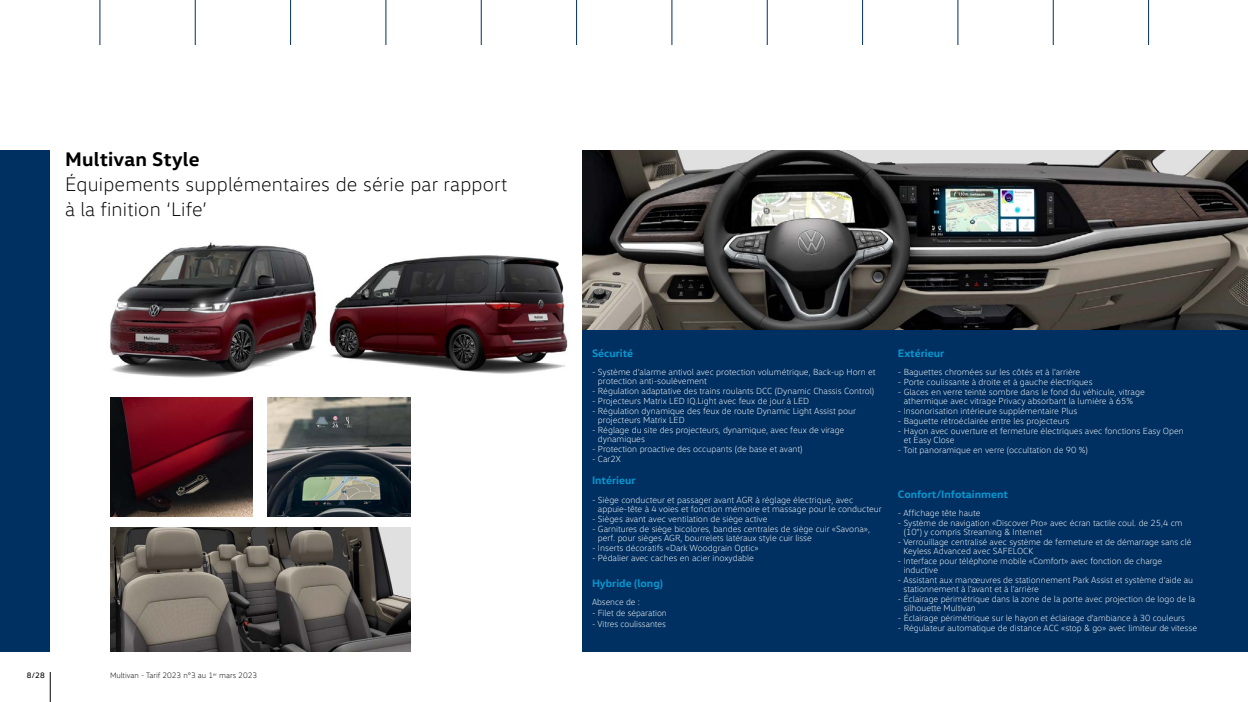
<style>
.page{position:relative;width:1248px;height:702px;background:#fff}
.page>*{position:absolute;margin:0;border:0;box-sizing:border-box;transform-origin:0 0}
.t1{font:300 20px/25px "VW Head";letter-spacing:.01em;color:#000}
.t2{font:700 20px "VW Head";letter-spacing:.01em;color:#000}
.t3{font:700 11px "VW Head";color:#0798d1}
.t4{font:300 9px/9px "VW Head";color:#fff}
.t5{font:300 8px "VW Head";color:#000}
.t6{font:8px "VW Head";color:#000}
</style>
<div class="page">
<hr style="left:50px;top:672px;width:1px;height:30px;background:#000">
<div style="left:0;top:150px;width:50px;height:502px;background:#003061"></div>
<img style="left:110px;top:242px;width:207px;height:136px">
<img style="left:329px;top:255px;width:239px;height:119px">
<div style="left:583px;top:150px;width:665px;height:502px;background:#003061"></div>
<img style="left:583px;top:150px;width:665px;height:180px">
<img style="left:268px;top:397px;width:142px;height:120px">
<img style="left:110px;top:397px;width:143px;height:120px">
<img style="left:110px;top:527px;width:300px;height:125px">
<hr style="left:100px;top:0;width:1px;height:45px;background:#003061">
<hr style="left:195px;top:0;width:1px;height:45px;background:#003061">
<hr style="left:290px;top:0;width:1px;height:45px;background:#003061">
<hr style="left:386px;top:0;width:1px;height:45px;background:#003061">
<hr style="left:481px;top:0;width:1px;height:45px;background:#003061">
<hr style="left:576px;top:0;width:1px;height:45px;background:#003061">
<hr style="left:672px;top:0;width:1px;height:45px;background:#003061">
<hr style="left:767px;top:0;width:1px;height:45px;background:#003061">
<hr style="left:958px;top:0;width:1px;height:45px;background:#003061">
<hr style="left:862px;top:0;width:1px;height:45px;background:#003061">
<hr style="left:1053px;top:0;width:1px;height:45px;background:#003061">
<hr style="left:1148px;top:0;width:1px;height:45px;background:#003061">
<h1 class="t2" style="left:65px;top:146px;width:136px">Multivan Style</h1>
<h1 class="t1" style="left:65px;top:171px;width:444px">Équipements supplémentaires de série par rapport à la finition ‘Life’</h1>
<p class="t6" style="left:27px;top:671px;width:20px">8/28</p>
<p class="t5" style="left:110px;top:671px;width:149px">Multivan - Tarif 2023 n°3 au 1<sup>er</sup> mars 2023</p>
<p class="t3" style="left:592px;top:346px;width:43px">Sécurité</p>
<p class="t4" style="left:598px;top:367px;width:279px;text-indent:-6px">- Système d’alarme antivol avec protection volumétrique, Back-up Horn et protection anti-soulèvement</p>
<p class="t4" style="left:592px;top:386px;width:284px">- Régulation adaptative des trains roulants DCC (Dynamic Chassis Control)</p>
<p class="t4" style="left:592px;top:396px;width:219px">- Projecteurs Matrix LED IQ.Light avec feux de jour à LED</p>
<p class="t4" style="left:598px;top:406px;width:260px;text-indent:-6px">- Régulation dynamique des feux de route Dynamic Light Assist pour projecteurs Matrix LED</p>
<p class="t4" style="left:598px;top:425px;width:248px;text-indent:-6px">- Réglage du site des projecteurs, dynamique, avec feux de virage dynamiques</p>
<p class="t4" style="left:592px;top:444px;width:212px">- Protection proactive des occupants (de base et avant)</p>
<p class="t4" style="left:592px;top:454px;width:30px">- Car2X</p>
<p class="t3" style="left:592px;top:473px;width:45px">Intérieur</p>
<p class="t4" style="left:598px;top:495px;width:285px;text-indent:-6px">- Siège conducteur et passager avant AGR à réglage électrique, avec appuie-tête à 4 voies et fonction mémoire et massage pour le conducteur</p>
<p class="t4" style="left:592px;top:514px;width:177px">- Sièges avant avec ventilation de siège active</p>
<p class="t4" style="left:598px;top:524px;width:274px;text-indent:-6px">- Garnitures de siège bicolores, bandes centrales de siège cuir «Savona», perf. pour sièges AGR, bourrelets latéraux style cuir lisse</p>
<p class="t4" style="left:592px;top:543px;width:168px">- Inserts décoratifs «Dark Woodgrain Optic»</p>
<p class="t4" style="left:592px;top:553px;width:163px">- Pédalier avec caches en acier inoxydable</p>
<p class="t3" style="left:592px;top:576px;width:72px">Hybride (long)</p>
<p class="t4" style="left:592px;top:597px;width:49px">Absence de :</p>
<p class="t4" style="left:592px;top:608px;width:76px">- Filet de séparation</p>
<p class="t4" style="left:592px;top:619px;width:75px">- Vitres coulissantes</p>
<p class="t3" style="left:898px;top:346px;width:48px">Extérieur</p>
<p class="t4" style="left:898px;top:367px;width:184px">- Baguettes chromées sur les côtés et à l’arrière</p>
<p class="t4" style="left:898px;top:377px;width:196px">- Porte coulissante à droite et à gauche électriques</p>
<p class="t4" style="left:904px;top:387px;width:242px;text-indent:-6px">- Glaces en verre teinté sombre dans le fond du véhicule, vitrage athermique avec vitrage Privacy absorbant la lumière à 65%</p>
<p class="t4" style="left:898px;top:406px;width:181px">- Insonorisation intérieure supplémentaire Plus</p>
<p class="t4" style="left:898px;top:416px;width:173px">- Baguette rétroéclairée entre les projecteurs</p>
<p class="t4" style="left:904px;top:426px;width:281px;text-indent:-6px">- Hayon avec ouverture et fermeture électriques avec fonctions Easy Open et Easy Close</p>
<p class="t4" style="left:898px;top:445px;width:191px">- Toit panoramique en verre (occultation de 90 %)</p>
<p class="t3" style="left:898px;top:487px;width:112px">Confort/Infotainment</p>
<p class="t4" style="left:898px;top:508px;width:84px">- Affichage tête haute</p>
<p class="t4" style="left:904px;top:518px;width:280px;text-indent:-6px">- Système de navigation «Discover Pro» avec écran tactile coul. de 25,4 cm (10”) y compris Streaming &amp; Internet</p>
<p class="t4" style="left:903px;top:537px;width:290px;text-indent:-6px">- Verrouillage centralisé avec système de fermeture et de démarrage sans clé<br>Keyless Advanced avec SAFELOCK</p>
<p class="t4" style="left:904px;top:556px;width:260px;text-indent:-6px">- Interface pour téléphone mobile «Comfort» avec fonction de charge inductive</p>
<p class="t4" style="left:903px;top:575px;width:291px;text-indent:-6px">- Assistant aux manœuvres de stationnement Park Assist et système d’aide au stationnement à l’avant et à l’arrière</p>
<p class="t4" style="left:904px;top:594px;width:293px;text-indent:-6px">- Éclairage périmétrique dans la zone de la porte avec projection de logo de la silhouette Multivan</p>
<p class="t4" style="left:898px;top:613px;width:289px">- Éclairage périmétrique sur le hayon et éclairage d’ambiance à 30 couleurs</p>
<p class="t4" style="left:898px;top:623px;width:301px">- Régulateur automatique de distance ACC «stop &amp; go» avec limiteur de vitesse</p>
</div>
